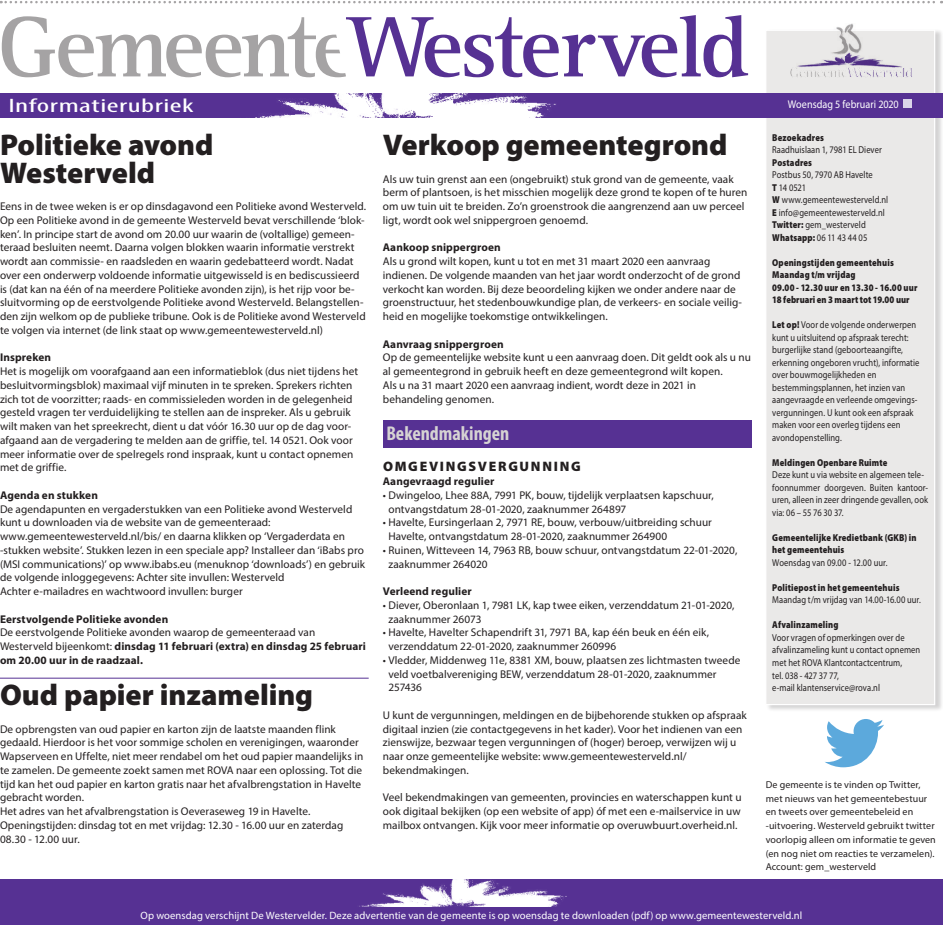
<style>
.page{position:relative;width:943px;height:925px;background:#fff}
.page>*{position:absolute;margin:0;border:0;box-sizing:border-box;transform-origin:0 0}
.t1{font:900 30px/27.5px "Myriad Pro";letter-spacing:-.005em;color:#231f20}
.t2{font:700 condensed 20px "Myriad Pro";color:#d6d3d3}
.t3{font:condensed 19.5px "Myriad Pro";letter-spacing:.015em;color:#fff;scale:1.67 1}
.t4{font:900 13.75px "Myriad Pro";letter-spacing:.125em;color:#231f20}
.t5{font:11.25px/13.8px "Myriad Pro";letter-spacing:.005em;color:#231f20}
.t6{font:700 11.25px "Myriad Pro";letter-spacing:.01em;color:#231f20}
.t7{font:11.25px "Myriad Pro";letter-spacing:.005em;color:#fff;scale:.9 1}
.t8{font:10.62px "Myriad Pro";letter-spacing:.01em;color:#fff}
.t9{font:10px/12.5px "Myriad Pro";letter-spacing:.01em;color:#231f20;scale:.85 1}
.t10{font:900 10px/12.5px "Myriad Pro";letter-spacing:.015em;color:#231f20;scale:.85 1}
.t11{font:10px/13.8px "Myriad Pro";letter-spacing:.01em;color:#231f20}
.s1{font-weight:900}
.s2{font-weight:700}
</style>
<div class="page">
<div style="left:765px;top:29px;width:178px;height:683px;background:#231f20;opacity:.2"></div>
<div style="left:765px;top:30px;width:170px;height:675px;background:#eae9e8;border:1px solid #fff"></div>
<img style="left:798px;top:56px;width:100px;height:10px">
<img style="left:830px;top:23px;width:32px;height:33px">
<svg style="left:790px;top:66px;width:122px;height:12px"></svg>
<svg style="left:2px;top:15px;width:746px;height:62px"></svg>
<div style="left:0;top:93px;width:942px;height:25px;background:#563193"></div>
<img style="left:255px;top:93px;width:301px;height:25px">
<svg style="left:1px;top:1px;width:941px;height:2px"></svg>
<div style="left:903px;top:99px;width:9px;height:9px;background:#dad4e9"></div>
<div style="left:0;top:879px;width:943px;height:46px;background:#563193"></div>
<img style="left:359px;top:879px;width:208px;height:28px">
<svg style="left:825px;top:719px;width:59px;height:48px"></svg>
<hr style="left:0;top:678px;width:369px;height:1px;background:#563193">
<div style="left:383px;top:420px;width:368px;height:27px;background:#563193"></div>
<h3 class="t3" style="left:8px;top:94px;width:112px">Informatierubriek</h3>
<p class="t7" style="left:788px;top:97px;width:125px">Woensdag 5 februari 2020</p>
<p class="t10" style="left:772px;top:131px;width:62px">Bezoekadres</p>
<p class="t9" style="left:772px;top:144px;width:130px">Raadhuislaan 1, 7981 EL Diever</p>
<p class="t10" style="left:772px;top:156px;width:48px">Postadres</p>
<p class="t9" style="left:772px;top:169px;width:138px">Postbus 50, 7970 AB Havelte<br><span class="s1">T</span> 14 0521<br><span class="s1">W</span> www.gemeentewesterveld.nl<br><span class="s1">E</span> info@gemeentewesterveld.nl<br><span class="s1">Twitter:</span> gem_westerveld<br><span class="s1">Whatsapp:</span> 06 11 43 44 05</p>
<p class="t10" style="left:772px;top:256px;width:172px">Openingstijden gemeentehuis<br>Maandag t/m vrijdag<br>09.00 - 12.30 uur en 13.30 - 16.00 uur<br>18 februari en 3 maart tot 19.00 uur</p>
<p class="t9" style="left:772px;top:319px;width:175px"><span class="s1">Let op!</span> Voor de volgende onderwerpen kunt u uitsluitend op afspraak terecht: burgerlijke stand (geboorteaangifte, erkenning ongeboren vrucht), informatie over bouwmogelijkheden en bestemmingsplannen, het inzien van aangevraagde en verleende omgevings&shy;vergunningen. U kunt ook een afspraak maken voor een overleg tijdens een avondopenstelling.</p>
<p class="t10" style="left:772px;top:456px;width:137px">Meldingen Openbare Ruimte</p>
<p class="t9" style="left:772px;top:469px;width:185px">Deze kunt u via website en algemeen tele&shy;foonnummer doorgeven. Buiten kantoor&shy;uren, alleen in zeer dringende gevallen, ook via: 06 – 55 76 30 37.</p>
<p class="t10" style="left:772px;top:531px;width:171px">Gemeentelijke Kredietbank (GKB) in het gemeentehuis</p>
<p class="t9" style="left:772px;top:556px;width:137px">Woensdag van 09.00 - 12.00 uur.</p>
<p class="t10" style="left:772px;top:581px;width:151px">Politiepost in het gemeentehuis</p>
<p class="t9" style="left:772px;top:594px;width:176px">Maandag t/m vrijdag van 14.00-16.00 uur.</p>
<p class="t10" style="left:772px;top:618px;width:79px">Afvalinzameling</p>
<p class="t9" style="left:772px;top:631px;width:176px">Voor vragen of opmerkingen over de afvalinzameling kunt u contact opnemen met het ROVA Klantcontactcentrum,<br>tel. 038 - 427 37 77,<br>e-mail klantenservice@rova.nl</p>
<h1 class="t1" style="left:0;top:130px;width:215px">Politieke avond<br>Westerveld</h1>
<p class="t5" style="left:0;top:199px;width:368px">Eens in de twee weken is er op dinsdagavond een Politieke avond Westerveld.<br>Op een Politieke avond in de gemeente Westerveld bevat verschillende ‘blok&shy;ken’. In principe start de avond om 20.00 uur waarin de (voltallige) gemeen&shy;teraad besluiten neemt. Daarna volgen blokken waarin informatie verstrekt wordt aan commissie- en raadsleden en waarin gedebatteerd wordt. Nadat over een onderwerp voldoende informatie uitgewisseld is en bediscussieerd is (dat kan na één of na meerdere Politieke avonden zijn), is het rijp voor be&shy;sluitvorming op de eerstvolgende Politieke avond Westerveld. Belangstellen&shy;den zijn welkom op de publieke tribune. Ook is de Politieke avond Westerveld te volgen via internet (de link staat op www.gemeentewesterveld.nl)</p>
<p class="t6" style="left:0;top:350px;width:53px">Inspreken</p>
<p class="t5" style="left:0;top:364px;width:360px">Het is mogelijk om voorafgaand aan een informatieblok (dus niet tijdens het besluitvormingsblok) maximaal vijf minuten in te spreken. Sprekers richten zich tot de voorzitter; raads- en commissieleden worden in de gelegenheid gesteld vragen ter verduidelijking te stellen aan de inspreker. Als u gebruik wilt maken van het spreekrecht, dient u dat vóór 16.30 uur op de dag voor&shy;afgaand aan de vergadering te melden aan de griffie, tel. 14 0521. Ook voor meer informatie over de spelregels rond inspraak, kunt u contact opnemen met de griffie.</p>
<p class="t6" style="left:0;top:488px;width:99px">Agenda en stukken</p>
<p class="t5" style="left:0;top:502px;width:366px">De agendapunten en vergaderstukken van een Politieke avond Westerveld kunt u downloaden via de website van de gemeenteraad: www.gemeentewesterveld.nl/bis/ en daarna klikken op ‘Vergaderdata en -stukken website’. Stukken lezen in een speciale app? Installeer dan ‘iBabs pro (MSI communications)’ op www.ibabs.eu (menuknop ‘downloads’) en gebruik de volgende inloggegevens: Achter site invullen: Westerveld<br>Achter e-mailadres en wachtwoord invullen: burger</p>
<p class="t6" style="left:0;top:611px;width:170px">Eerstvolgende Politieke avonden</p>
<p class="t5" style="left:0;top:625px;width:367px">De eerstvolgende Politieke avonden waarop de gemeenteraad van<br>Westerveld bijeenkomt: <span class="s2">dinsdag 11 februari (extra) en dinsdag 25 februari om 20.00 uur in de raadzaal.</span></p>
<h1 class="t1" style="left:0;top:680px;width:315px">Oud papier inzameling</h1>
<p class="t5" style="left:0;top:722px;width:365px">De opbrengsten van oud papier en karton zijn de laatste maanden flink gedaald. Hierdoor is het voor sommige scholen en verenigingen, waaronder Wapserveen en Uffelte, niet meer rendabel om het oud papier maandelijks in te zamelen. De gemeente zoekt samen met ROVA naar een oplossing. Tot die tijd kan het oud papier en karton gratis naar het afvalbrengstation in Havelte gebracht worden.<br>Het adres van het afvalbrengstation is Oeveraseweg 19 in Havelte.<br>Openingstijden: dinsdag tot en met vrijdag: 12.30 - 16.00 uur en zaterdag 08.30 - 12.00 uur.</p>
<h1 class="t1" style="left:383px;top:130px;width:346px">Verkoop gemeentegrond</h1>
<p class="t5" style="left:383px;top:172px;width:366px">Als uw tuin grenst aan een (ongebruikt) stuk grond van de gemeente, vaak berm of plantsoen, is het misschien mogelijk deze grond te kopen of te huren om uw tuin uit te breiden. Zo’n groenstrook die aangrenzend aan uw perceel ligt, wordt ook wel snippergroen genoemd.</p>
<p class="t6" style="left:383px;top:240px;width:119px">Aankoop snippergroen</p>
<p class="t5" style="left:383px;top:254px;width:360px">Als u grond wilt kopen, kunt u tot en met 31 maart 2020 een aanvraag indienen. De volgende maanden van het jaar wordt onderzocht of de grond verkocht kan worden. Bij deze beoordeling kijken we onder andere naar de groenstructuur, het stedenbouwkundige plan, de verkeers- en sociale veilig&shy;heid en mogelijke toekomstige ontwikkelingen.</p>
<p class="t6" style="left:383px;top:336px;width:122px">Aanvraag snippergroen</p>
<p class="t5" style="left:383px;top:350px;width:369px">Op de gemeentelijke website kunt u een aanvraag doen. Dit geldt ook als u nu al gemeentegrond in gebruik heeft en deze gemeentegrond wilt kopen.<br>Als u na 31 maart 2020 een aanvraag indient, wordt deze in 2021 in behandeling genomen.</p>
<h2 class="t2" style="left:386px;top:421px;width:124px">Bekendmakingen</h2>
<p class="t4" style="left:383px;top:457px;width:199px">OMGEVINGSVERGUNNING</p>
<p class="t6" style="left:383px;top:474px;width:113px">Aangevraagd regulier</p>
<p class="t5" style="left:388px;top:488px;width:327px;text-indent:-6px">• Dwingeloo, Lhee 88A, 7991 PK, bouw, tijdelijk verplaatsen kapschuur, ontvangstdatum 28-01-2020, zaaknummer 264897</p>
<p class="t5" style="left:388px;top:515px;width:325px;text-indent:-6px">• Havelte, Eursingerlaan 2, 7971 RE, bouw, verbouw/uitbreiding schuur<br>Havelte, ontvangstdatum 28-01-2020, zaaknummer 264900</p>
<p class="t5" style="left:388px;top:543px;width:350px;text-indent:-6px">• Ruinen, Witteveen 14, 7963 RB, bouw schuur, ontvangstdatum 22-01-2020, zaaknummer 264020</p>
<p class="t6" style="left:383px;top:584px;width:90px">Verleend regulier</p>
<p class="t5" style="left:388px;top:598px;width:347px;text-indent:-6px">• Diever, Oberonlaan 1, 7981 LK, kap twee eiken, verzenddatum 21-01-2020, zaaknummer 26073</p>
<p class="t5" style="left:388px;top:625px;width:322px;text-indent:-6px">• Havelte, Havelter Schapendrift 31, 7971 BA, kap één beuk en één eik, verzenddatum 22-01-2020, zaaknummer 260996</p>
<p class="t5" style="left:388px;top:653px;width:353px;text-indent:-6px">• Vledder, Middenweg 11e, 8381 XM, bouw, plaatsen zes lichtmasten tweede veld voetbalvereniging BEW, verzenddatum 28-01-2020, zaaknummer<br>257436</p>
<p class="t5" style="left:383px;top:708px;width:365px">U kunt de vergunningen, meldingen en de bijbehorende stukken op afspraak digitaal inzien (zie contactgegevens in het kader). Voor het indienen van een zienswijze, bezwaar tegen vergunningen of (hoger) beroep, verwijzen wij u naar onze gemeentelijke website: www.gemeentewesterveld.nl/ bekendmakingen.</p>
<p class="t5" style="left:383px;top:790px;width:360px;text-align:justify">Veel bekendmakingen van gemeenten, provincies en waterschappen kunt u ook digitaal bekijken (op een website of app) óf met een e-mailservice in uw mailbox ontvangen. Kijk voor meer informatie op overuwbuurt.overheid.nl.</p>
<p class="t11" style="left:765px;top:777px;width:172px">De gemeente is te vinden op Twitter, met nieuws van het gemeentebestuur en tweets over gemeentebeleid en -uitvoering. Westerveld gebruikt twitter voorlopig alleen om informatie te geven (en nog niet om reacties te verzamelen).<br>Account: gem_westerveld</p>
<p class="t8" style="left:141px;top:908px;width:663px">Op woensdag verschijnt De Westervelder. Deze advertentie van de gemeente is op woensdag te downloaden (pdf) op www.gemeentewesterveld.nl</p>
</div>
